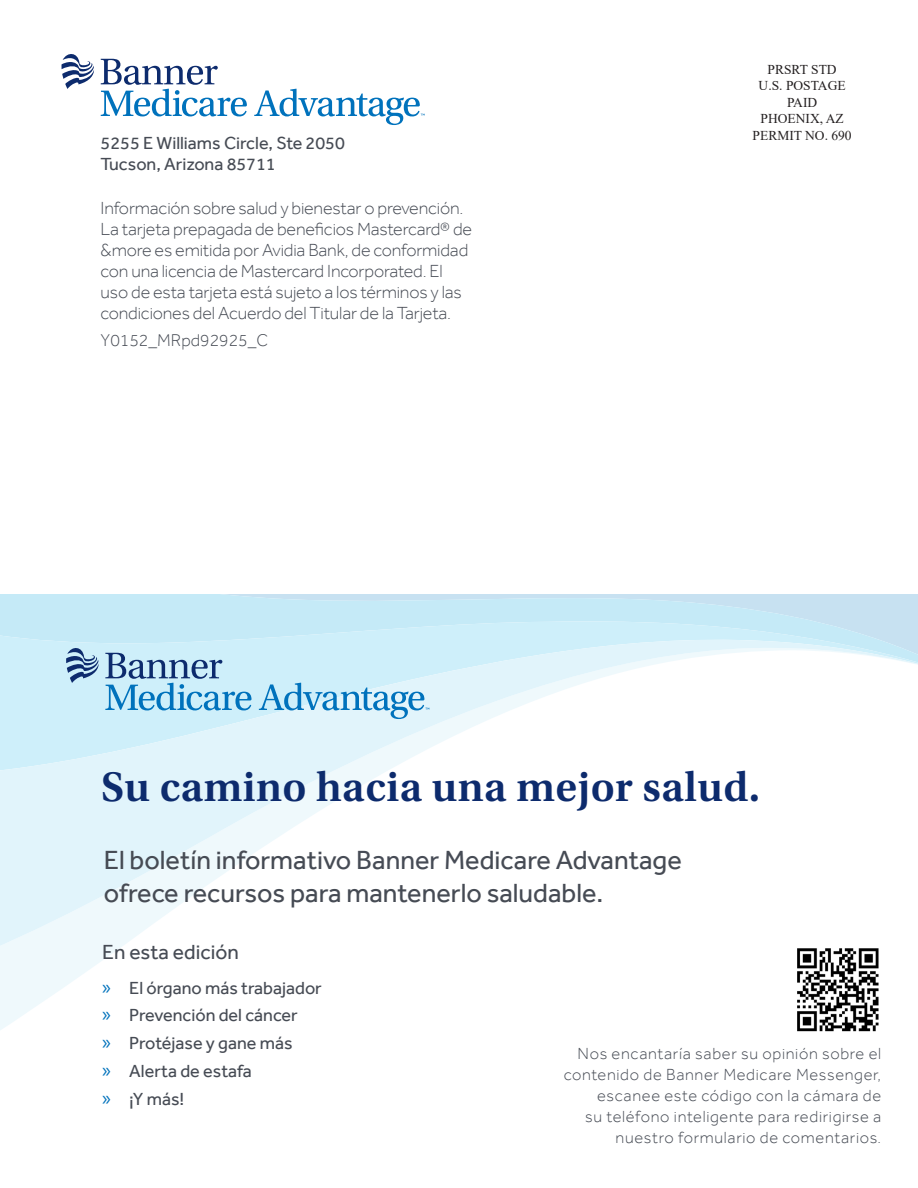
<style>
.page{position:relative;width:918px;height:1188px;background:#fff}
.page>*{position:absolute;margin:0;border:0;box-sizing:border-box;transform-origin:0 0}
.t1{font:600 43.5px "Utopia Std";letter-spacing:.01em;color:#0d2b6d}
.t2{font:27px/32.4px "Effra";color:#464b54}
.t3{font:21px "Effra";color:#464b54}
.t4{font:300 18px/21px "Effra";letter-spacing:-.01em;color:#464b54}
.t5{font:18px/21px "Effra";color:#464b54}
.t6{font:300 17.55px "Effra";color:#464b54}
.t7{font:300 16.5px/21px "Effra";letter-spacing:.04em;color:#464b54;text-align:right}
.t8{font:13.5px/16.5px "Times New Roman";color:#231f20;text-align:center}
.t9{font:4.95px "Effra";color:#0072bc}
.s1{color:#474c56}
.s2{font-family:"Myriad Pro";font-size:21px;color:#0072bc}
</style>
<div class="page">
<svg style="left:0;top:594px;width:918px;height:27px;background:#c5e7f5"></svg>
<svg style="left:0;top:621px;width:918px;height:19px;background:#c9ebf7"></svg>
<svg style="left:0;top:952px;width:114px;height:78px;fill:#eff9fc"></svg>
<svg style="left:0;top:640px;width:918px;height:312px"></svg>
<svg style="left:61px;top:54px;width:33px;height:35px"></svg>
<svg style="left:101px;top:59px;width:146px;height:57px"></svg>
<svg style="left:254px;top:89px;width:166px;height:36px"></svg>
<svg style="left:66px;top:645px;width:33px;height:38px"></svg>
<svg style="left:105px;top:653px;width:147px;height:57px;background:#9bc7e1"></svg>
<svg style="left:259px;top:683px;width:165px;height:36px;background:#a7d4ec"></svg>
<img style="left:795px;top:946px;width:87px;height:86px">
<p class="t5" style="left:101px;top:132px;width:246px">5255 E Williams Circle, Ste 2050<br>Tucson, Arizona 85711</p>
<p class="t9" style="left:421px;top:113px;width:6px">™</p>
<p class="t4" style="left:101px;top:198px;width:373px">Información sobre salud y bienestar o prevención.<br>La tarjeta prepagada de beneficios Mastercard® de &amp;more es emitida por A<span class="s1">vidia Bank, de c</span>onformidad con una licencia de Mastercar<span class="s1">d Inc</span>orporat<span class="s1">ed. El </span>uso de esta tarjeta está sujeto a los términos y las condiciones del Acuerdo del Titular de la Tarjeta.</p>
<p class="t6" style="left:101px;top:330px;width:169px">Y0152_MRpd92925_C</p>
<p class="t9" style="left:426px;top:707px;width:6px">™</p>
<p class="t8" style="left:753px;top:61px;width:101px">PRSRT STD<br>U.S. POSTAGE<br>PAID<br>PHOENIX, AZ<br>PERMIT NO. 690</p>
<h2 class="t1" style="left:101px;top:762px;width:661px">Su camino hacia una mejor salud.</h2>
<p class="t2" style="left:104px;top:844px;width:580px">El boletín informativ<span class="s1">o Banner M</span>edicare Advantage ofrece recursos para mantenerlo saludable.</p>
<p class="t3" style="left:102px;top:939px;width:138px">En esta edición</p>
<p class="t5" style="left:102px;top:977px;width:221px"><span class="s2">»</span> El órgano más trabajador</p>
<p class="t5" style="left:102px;top:1005px;width:197px"><span class="s2">»</span> Prevención del cáncer</p>
<p class="t5" style="left:102px;top:1032px;width:192px"><span class="s2">»</span> Protéjase y gane más</p>
<p class="t5" style="left:102px;top:1060px;width:151px"><span class="s2">»</span> Alerta de estafa</p>
<p class="t5" style="left:102px;top:1088px;width:84px"><span class="s2">»</span> ¡Y más!</p>
<p class="t7" style="left:564px;top:1042px;width:319px">Nos encantaría saber su opinión sobre el cont<span class="s1">enido de Banner M</span>edicare Messenger, escanee este código con la cámara de<br>su teléfono inteligente para redirigirse a nuestro formulario de comentarios.</p>
</div>
